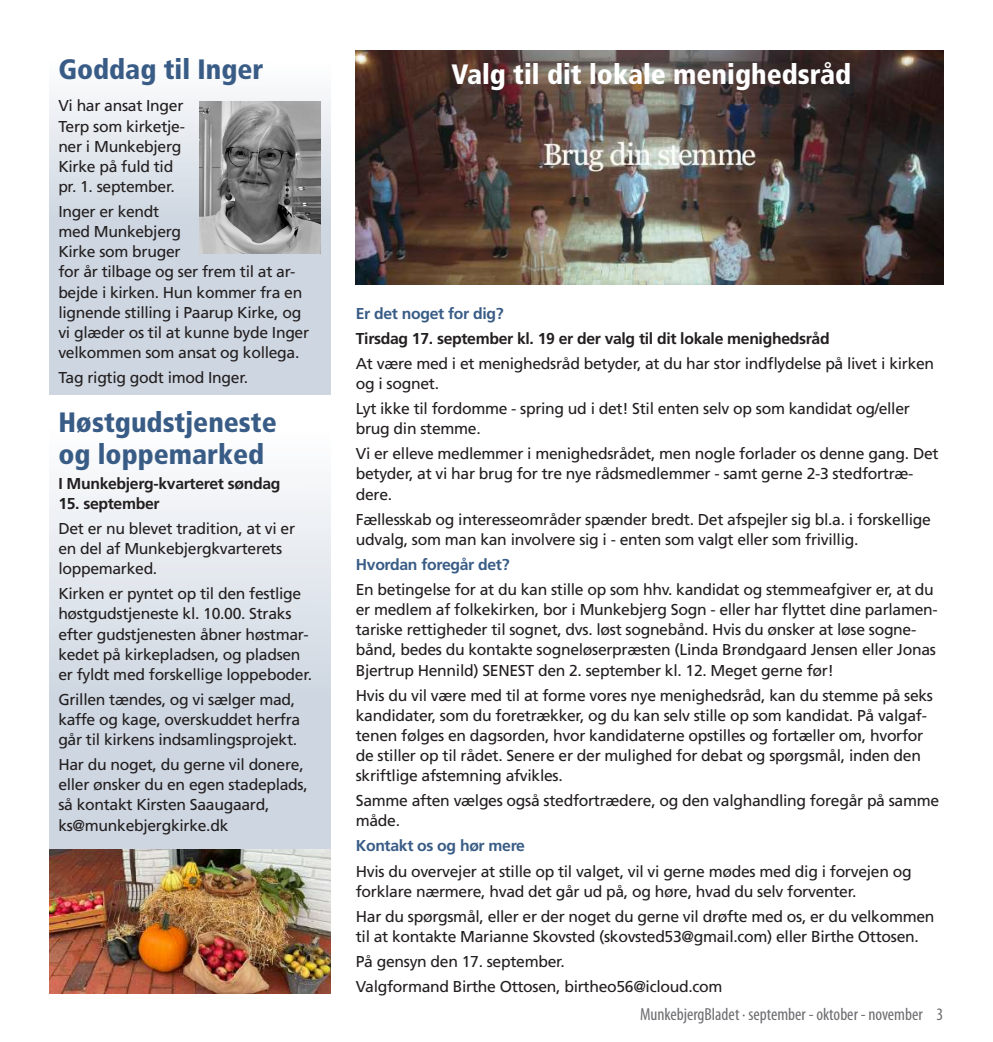
<style>
.page{position:relative;width:993px;height:1042px;background:#fff}
.page>*{position:absolute;margin:0;border:0;box-sizing:border-box;transform-origin:0 0}
.t1{font:900 condensed 28px/31.5px "Frutiger LT Std";color:#395c86}
.t2{font:900 condensed 28px "Frutiger LT Std";color:#fff}
.t3{font:condensed 17.5px "Myriad Pro";color:#6c6d70}
.t4{font:15.75px/20.1px "Frutiger LT Std";letter-spacing:-.02em;color:#231f20}
.t5{font:700 15.75px "Frutiger LT Std";letter-spacing:-.02em;color:#231f20}
.t6{font:700 15.75px "Frutiger LT Std";letter-spacing:-.02em;color:#395c86}
</style>
<div class="page">
<div style="left:50px;top:50px;width:281px;height:344px;background:linear-gradient(to bottom,#f3f5f7,#c1cbd9)"></div>
<svg style="left:50px;top:480px;width:281px;height:370px;background:#d9dfe7"></svg>
<img style="left:199px;top:101px;width:121px;height:152px">
<img style="left:50px;top:850px;width:281px;height:143px">
<img style="left:356px;top:51px;width:587px;height:233px">
<h1 class="t1" style="left:58px;top:54px;width:206px">Goddag til Inger</h1>
<p class="t4" style="left:58px;top:96px;width:128px">Vi har ansat Inger<br>Terp som kirketje&shy;ner i Munkebjerg<br>Kirke på fuld tid pr. 1. september.</p>
<p class="t4" style="left:58px;top:202px;width:252px">Inger er kendt<br>med Munkebjerg<br>Kirke som bruger<br>for år tilbage og ser frem til at ar&shy;bejde i kirken. Hun kommer fra en lignende stilling i Paarup Kirke, og vi glæder os til at kunne byde Inger velkommen som ansat og kollega.</p>
<p class="t4" style="left:58px;top:367px;width:191px">Tag rigtig godt imod Inger.</p>
<h1 class="t1" style="left:58px;top:406px;width:220px">Høstgudstjeneste og loppemarked</h1>
<p class="t5" style="left:58px;top:474px;width:223px">I Munkebjerg-kvarteret søndag</p>
<p class="t5" style="left:58px;top:494px;width:103px">15. september</p>
<p class="t4" style="left:58px;top:518px;width:238px">Det er nu blevet tradition, at vi er en del af Munkebjergkvarterets loppemarked.</p>
<p class="t4" style="left:58px;top:584px;width:255px">Kirken er pyntet op til den festlige høstgudstjeneste kl. 10.00. Straks efter gudstjenesten åbner høstmar&shy;kedet på kirkepladsen, og pladsen er fyldt med forskellige loppeboder.</p>
<p class="t4" style="left:58px;top:689px;width:243px">Grillen tændes, og vi sælger mad, kaffe og kage, overskuddet herfra går til kirkens indsamlingsprojekt.</p>
<p class="t4" style="left:58px;top:755px;width:251px">Har du noget, du gerne vil donere, eller ønsker du en egen stadeplads, så kontakt Kirsten Saaugaard, ks@munkebjergkirke.dk</p>
<h1 class="t2" style="left:451px;top:58px;width:401px">Valg til dit lokale menighedsråd</h1>
<p class="t6" style="left:356px;top:304px;width:149px">Er det noget for dig?</p>
<p class="t5" style="left:356px;top:329px;width:475px">Tirsdag 17. september kl. 19 er der valg til dit lokale menighedsråd</p>
<p class="t4" style="left:356px;top:353px;width:579px">At være med i et menighedsråd betyder, at du har stor indflydelse på livet i kirken og i sognet.</p>
<p class="t4" style="left:356px;top:399px;width:555px">Lyt ikke til fordomme - spring ud i det! Stil enten selv op som kandidat og/eller brug din stemme.</p>
<p class="t4" style="left:356px;top:444px;width:584px">Vi er elleve medlemmer i menighedsrådet, men nogle forlader os denne gang. Det betyder, at vi har brug for tre nye rådsmedlemmer - samt gerne 2-3 stedfortræ&shy;dere.</p>
<p class="t4" style="left:356px;top:509px;width:576px">Fællesskab og interesseområder spænder bredt. Det afspejler sig bl.a. i forskellige udvalg, som man kan involvere sig i - enten som valgt eller som frivillig.</p>
<p class="t6" style="left:356px;top:555px;width:155px">Hvordan foregår det?</p>
<p class="t4" style="left:356px;top:579px;width:583px">En betingelse for at du kan stille op som hhv. kandidat og stemmeafgiver er, at du er medlem af folkekirken, bor i Munkebjerg Sogn - eller har flyttet dine parlamen&shy;tariske rettigheder til sognet, dvs. løst sognebånd. Hvis du ønsker at løse sogne&shy;bånd, bedes du kontakte sogneløserpræsten (Linda Brøndgaard Jensen eller Jonas Bjertrup Hennild) SENEST den 2. september kl. 12. Meget gerne før!</p>
<p class="t4" style="left:356px;top:685px;width:578px">Hvis du vil være med til at forme vores nye menighedsråd, kan du stemme på seks kandidater, som du foretrækker, og du kan selv stille op som kandidat. På valgaf&shy;tenen følges en dagsorden, hvor kandidaterne opstilles og fortæller om, hvorfor de stiller op til rådet. Senere er der mulighed for debat og spørgsmål, inden den skriftlige afstemning afvikles.</p>
<p class="t4" style="left:356px;top:791px;width:584px">Samme aften vælges også stedfortrædere, og den valghandling foregår på samme måde.</p>
<p class="t6" style="left:356px;top:837px;width:171px">Kontakt os og hør mere</p>
<p class="t4" style="left:356px;top:861px;width:557px">Hvis du overvejer at stille op til valget, vil vi gerne mødes med dig i forvejen og forklare nærmere, hvad det går ud på, og høre, hvad du selv forventer.</p>
<p class="t4" style="left:356px;top:906px;width:580px">Har du spørgsmål, eller er der noget du gerne vil drøfte med os, er du velkommen til at kontakte Marianne Skovsted (skovsted53@gmail.com) eller Birthe Ottosen.</p>
<p class="t4" style="left:356px;top:949px;width:368px;line-height:25px">På gensyn den 17. september.<br>Valgformand Birthe Ottosen, birtheo56@icloud.com</p>
<p class="t3" style="left:640px;top:1005px;width:305px">MunkebjergBladet · september - oktober - november 3</p>
</div>
